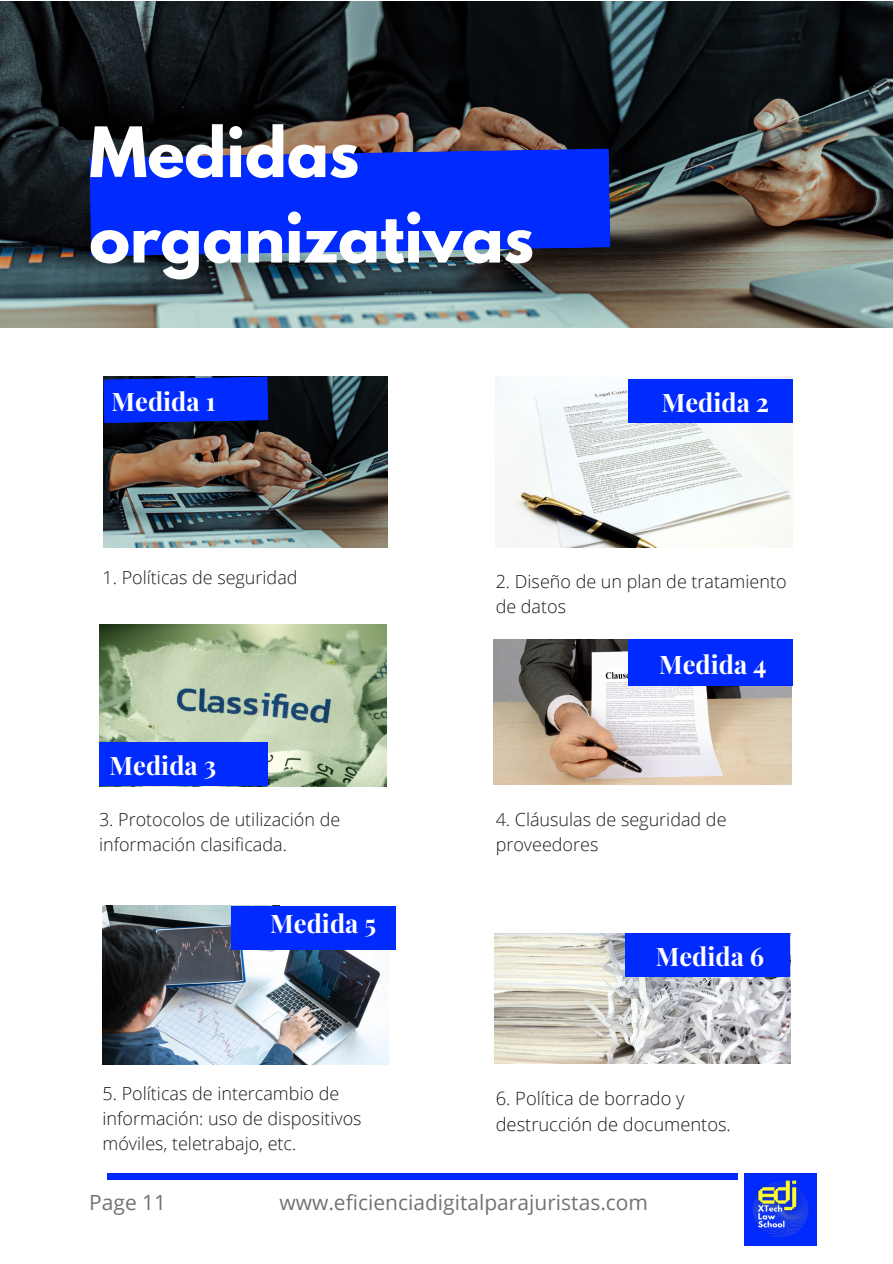
<style>
.page{position:relative;width:893px;height:1264px;background:#fff}
.page>*{position:absolute;margin:0;border:0;box-sizing:border-box;transform-origin:0 0}
.t1{font:700 61.5px/85.5px "League Spartan";color:#fff}
.t2{font:700 25.5px "Playfair Display";color:#fff}
.t3{font:21px "Open Sans";color:#737373}
.t4{font:300 18.3px/25.2px "Open Sans";color:#201917}
.t5{font:300 18px/24.8px "Open Sans";color:#201917}
</style>
<div class="page">
<img style="left:103px;top:376px;width:285px;height:171px">
<img style="left:99px;top:624px;width:288px;height:162px">
<img style="left:495px;top:376px;width:297px;height:171px">
<img style="left:493px;top:640px;width:298px;height:145px">
<svg style="left:103px;top:376px;width:165px;height:47px;background:#0228ec"></svg>
<div style="left:99px;top:742px;width:169px;height:44px;background:#012aff"></div>
<div style="left:628px;top:379px;width:164px;height:44px;background:#012aff"></div>
<div style="left:628px;top:640px;width:164px;height:46px;background:#012aff"></div>
<img style="left:744px;top:1173px;width:72px;height:71px">
<div style="left:107px;top:1173px;width:630px;height:6px;background:#012aff"></div>
<img style="left:103px;top:905px;width:285px;height:159px">
<div style="left:231px;top:905px;width:164px;height:44px;background:#012aff"></div>
<img style="left:494px;top:933px;width:296px;height:130px">
<div style="left:625px;top:933px;width:165px;height:44px;background:#012aff"></div>
<img style="left:0;top:1px;width:892px;height:326px">
<svg style="left:89px;top:148px;width:521px;height:108px;background:#092eef"></svg>
<p class="t1" style="left:89px;top:117px;width:446px">Medidas organizativas</p>
<p class="t2" style="left:111px;top:383px;width:105px">Medida 1</p>
<p class="t2" style="left:661px;top:384px;width:109px">Medida 2</p>
<p class="t5" style="left:103px;top:564px;width:196px">1. Políticas de seguridad</p>
<p class="t2" style="left:110px;top:747px;width:108px">Medida 3</p>
<p class="t5" style="left:99px;top:806px;width:243px">3. Protocolos de utilización de información clasificada.</p>
<p class="t2" style="left:270px;top:905px;width:107px">Medida 5</p>
<p class="t5" style="left:103px;top:1081px;width:260px">5. Políticas de intercambio de información: uso de dispositivos móviles, teletrabajo, etc.</p>
<p class="t5" style="left:495px;top:568px;width:292px">2. Diseño de un plan de tratamiento de datos</p>
<p class="t2" style="left:659px;top:646px;width:109px">Medida 4</p>
<p class="t5" style="left:495px;top:806px;width:232px">4. Cláusulas de seguridad de proveedores</p>
<p class="t2" style="left:655px;top:938px;width:110px">Medida 6</p>
<p class="t4" style="left:495px;top:1085px;width:237px">6. Política de borrado y destrucción de documentos.</p>
<p class="t3" style="left:89px;top:1187px;width:78px">Page 11</p>
<p class="t3" style="left:279px;top:1187px;width:370px">www.eficienciadigitalparajuristas.com</p>
</div>
